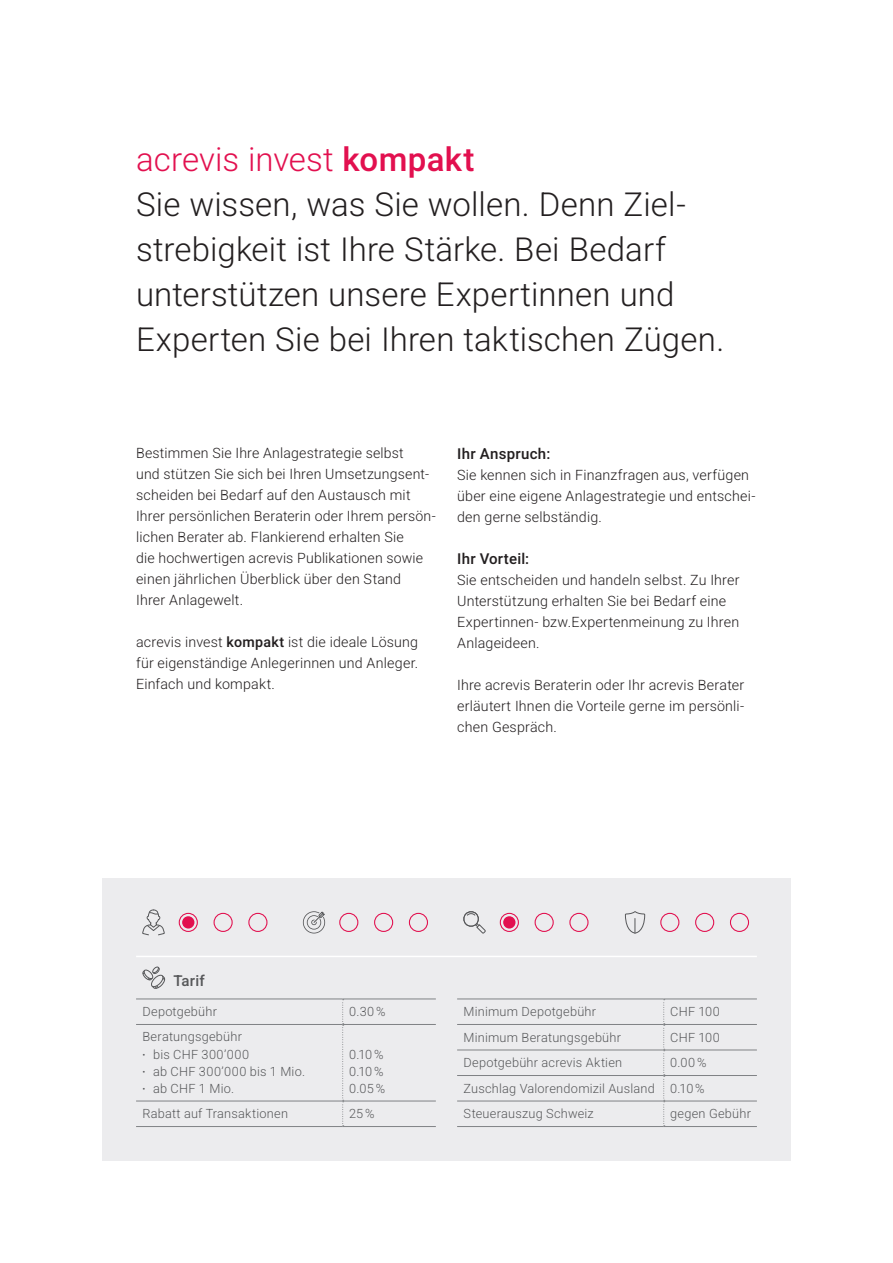
<style>
.page{position:relative;width:893px;height:1263px;background:#fff}
.page>*{position:absolute;margin:0;border:0;box-sizing:border-box;transform-origin:0 0}
._02_lead-titel{font:300 33px/45px "Heebo";letter-spacing:.005em;color:#231f20}
._01_rubriktitel{font:300 33px "Heebo";color:#e2104f}
._06_lead-text{font:500 15px "Heebo";letter-spacing:.02em;color:#231f20}
._06_lead-text-auf-grau{font:500 15px "Heebo";letter-spacing:.015em;color:#57585a}
._04_lauftext{font:300 14.25px/21px "Heebo";letter-spacing:.015em;color:#231f20}
._04_lauftext-auf-grau{font:300 12.75px/25.5px "Heebo";letter-spacing:.02em;color:#57585a}
.s1{font-weight:500}
.s2{font-size:9px}
</style>
<div class="page">
<div style="left:102px;top:879px;width:689px;height:282px;background:#ececee"></div>
<hr style="left:136px;top:956px;width:621px;height:1px;background:#fff">
<div style="left:179px;top:913px;width:19px;height:19px;border:1px solid #e2104f;border-radius:50%"></div>
<div style="left:182px;top:916px;width:12px;height:12px;background:#e2104f;border-radius:50%"></div>
<div style="left:214px;top:913px;width:19px;height:19px;border:1px solid #e2104f;border-radius:50%"></div>
<div style="left:248px;top:913px;width:19px;height:19px;border:1px solid #e2104f;border-radius:50%"></div>
<div style="left:339px;top:913px;width:19px;height:19px;border:1px solid #e2104f;border-radius:50%"></div>
<div style="left:374px;top:913px;width:19px;height:19px;border:1px solid #e2104f;border-radius:50%"></div>
<div style="left:409px;top:913px;width:19px;height:19px;border:1px solid #e2104f;border-radius:50%"></div>
<div style="left:500px;top:913px;width:19px;height:19px;border:1px solid #e2104f;border-radius:50%"></div>
<div style="left:503px;top:916px;width:12px;height:12px;background:#e2104f;border-radius:50%"></div>
<div style="left:535px;top:913px;width:19px;height:19px;border:1px solid #e2104f;border-radius:50%"></div>
<div style="left:569px;top:913px;width:19px;height:19px;border:1px solid #e2104f;border-radius:50%"></div>
<div style="left:660px;top:913px;width:19px;height:19px;border:1px solid #e2104f;border-radius:50%"></div>
<div style="left:695px;top:913px;width:19px;height:19px;border:1px solid #e2104f;border-radius:50%"></div>
<div style="left:730px;top:913px;width:19px;height:19px;border:1px solid #e2104f;border-radius:50%"></div>
<svg style="left:142px;top:909px;width:23px;height:26px"></svg>
<svg style="left:303px;top:911px;width:22px;height:22px"></svg>
<svg style="left:463px;top:911px;width:23px;height:22px"></svg>
<svg style="left:625px;top:911px;width:20px;height:22px"></svg>
<svg style="left:342px;top:999px;width:2px;height:127px"></svg>
<hr style="left:136px;top:998px;width:207px;height:1px;background:#808285">
<hr style="left:343px;top:998px;width:93px;height:1px;background:#808285">
<hr style="left:136px;top:1024px;width:207px;height:1px;background:#808285">
<hr style="left:343px;top:1024px;width:93px;height:1px;background:#808285">
<hr style="left:136px;top:1101px;width:207px;height:1px;background:#808285">
<hr style="left:343px;top:1101px;width:93px;height:1px;background:#808285">
<hr style="left:136px;top:1126px;width:207px;height:1px;background:#808285">
<hr style="left:343px;top:1126px;width:93px;height:1px;background:#808285">
<svg style="left:142px;top:966px;width:24px;height:23px"></svg>
<svg style="left:663px;top:999px;width:2px;height:127px"></svg>
<hr style="left:457px;top:998px;width:207px;height:1px;background:#808285">
<hr style="left:664px;top:998px;width:93px;height:1px;background:#808285">
<hr style="left:457px;top:1024px;width:207px;height:1px;background:#808285">
<hr style="left:664px;top:1024px;width:93px;height:1px;background:#808285">
<hr style="left:457px;top:1049px;width:207px;height:1px;background:#808285">
<hr style="left:664px;top:1049px;width:93px;height:1px;background:#808285">
<hr style="left:457px;top:1075px;width:207px;height:1px;background:#808285">
<hr style="left:664px;top:1075px;width:93px;height:1px;background:#808285">
<hr style="left:457px;top:1101px;width:207px;height:1px;background:#808285">
<hr style="left:664px;top:1101px;width:93px;height:1px;background:#808285">
<hr style="left:457px;top:1126px;width:207px;height:1px;background:#808285">
<hr style="left:664px;top:1126px;width:93px;height:1px;background:#808285">
<p class="_01_rubriktitel" style="left:136px;top:136px;width:340px">acrevis invest <span class="s1">kompakt</span></p>
<p class="_02_lead-titel" style="left:136px;top:181px;width:590px">Sie wissen, was Sie wollen. Denn Ziel&shy;strebigkeit ist Ihre Stärke. Bei Bedarf unterstützen unsere Expertinnen und Experten Sie bei Ihren taktischen Zügen.</p>
<p class="_04_lauftext" style="left:136px;top:442px;width:301px">Bestimmen Sie Ihre Anlagestrategie selbst<br>und stützen Sie sich bei Ihren Umsetzungsent&shy;scheiden bei Bedarf auf den Austausch mit Ihrer persönlichen Beraterin oder Ihrem persön&shy;lichen Berater ab. Flankierend erhalten Sie<br>die hochwertigen acrevis Publikationen sowie einen jährlichen Überblick über den Stand<br>Ihrer Anlagewelt.</p>
<p class="_04_lauftext" style="left:136px;top:631px;width:284px;text-align:justify">acrevis invest <span class="s1">kompakt</span> ist die ideale Lösung für eigenständige Anlegerinnen und Anleger.<br>Einfach und kompakt.</p>
<p class="_06_lead-text" style="left:457px;top:443px;width:95px">Ihr Anspruch:</p>
<p class="_04_lauftext" style="left:457px;top:464px;width:300px">Sie kennen sich in Finanzfragen aus, verfügen über eine eigene Anlagestrategie und entschei&shy;den gerne selbständig.</p>
<p class="_06_lead-text" style="left:457px;top:548px;width:74px">Ihr Vorteil:</p>
<p class="_04_lauftext" style="left:457px;top:569px;width:284px">Sie entscheiden und handeln selbst. Zu Ihrer Unterstützung erhalten Sie bei Bedarf eine Expertinnen- bzw.Expertenmeinung zu Ihren Anlageideen.</p>
<p class="_04_lauftext" style="left:457px;top:674px;width:289px;text-align:justify">Ihre acrevis Beraterin oder Ihr acrevis Berater erläutert Ihnen die Vorteile gerne im persönli&shy;chen Gespräch.</p>
<p class="_06_lead-text-auf-grau" style="left:173px;top:970px;width:33px">Tarif</p>
<p class="_04_lauftext-auf-grau" style="left:142px;top:999px;width:76px">Depotgebühr</p>
<p class="_04_lauftext-auf-grau" style="left:349px;top:999px;width:38px">0.30%</p>
<p class="_04_lauftext-auf-grau" style="left:142px;top:1024px;width:101px">Beratungsgebühr</p>
<p class="_04_lauftext-auf-grau" style="left:142px;top:1041px;width:108px"><span class="s2">•</span> bis CHF 300’000</p>
<p class="_04_lauftext-auf-grau" style="left:142px;top:1059px;width:164px"><span class="s2">•</span> ab CHF 300’000 bis 1 Mio.</p>
<p class="_04_lauftext-auf-grau" style="left:142px;top:1076px;width:93px"><span class="s2">•</span> ab CHF 1 Mio.</p>
<p class="_04_lauftext-auf-grau" style="left:349px;top:1041px;width:36px">0.10%</p>
<p class="_04_lauftext-auf-grau" style="left:349px;top:1059px;width:36px">0.10%</p>
<p class="_04_lauftext-auf-grau" style="left:349px;top:1076px;width:38px">0.05%</p>
<p class="_04_lauftext-auf-grau" style="left:142px;top:1101px;width:147px">Rabatt auf Transaktionen</p>
<p class="_04_lauftext-auf-grau" style="left:349px;top:1101px;width:27px">25%</p>
<p class="_04_lauftext-auf-grau" style="left:463px;top:999px;width:134px">Minimum Depotgebühr</p>
<p class="_04_lauftext-auf-grau" style="left:670px;top:999px;width:51px">CHF 100</p>
<p class="_04_lauftext-auf-grau" style="left:463px;top:1024px;width:159px">Minimum Beratungsgebühr</p>
<p class="_04_lauftext-auf-grau" style="left:670px;top:1024px;width:51px">CHF 100</p>
<p class="_04_lauftext-auf-grau" style="left:463px;top:1050px;width:160px">Depotgebühr acrevis Aktien</p>
<p class="_04_lauftext-auf-grau" style="left:463px;top:1050px;width:245px;text-indent:207px">0.00%<br>Zuschlag Valorendomizil Ausland 0.10%<br>Steuerauszug Schweiz</p>
<p class="_04_lauftext-auf-grau" style="left:670px;top:1101px;width:82px">gegen Gebühr</p>
</div>
